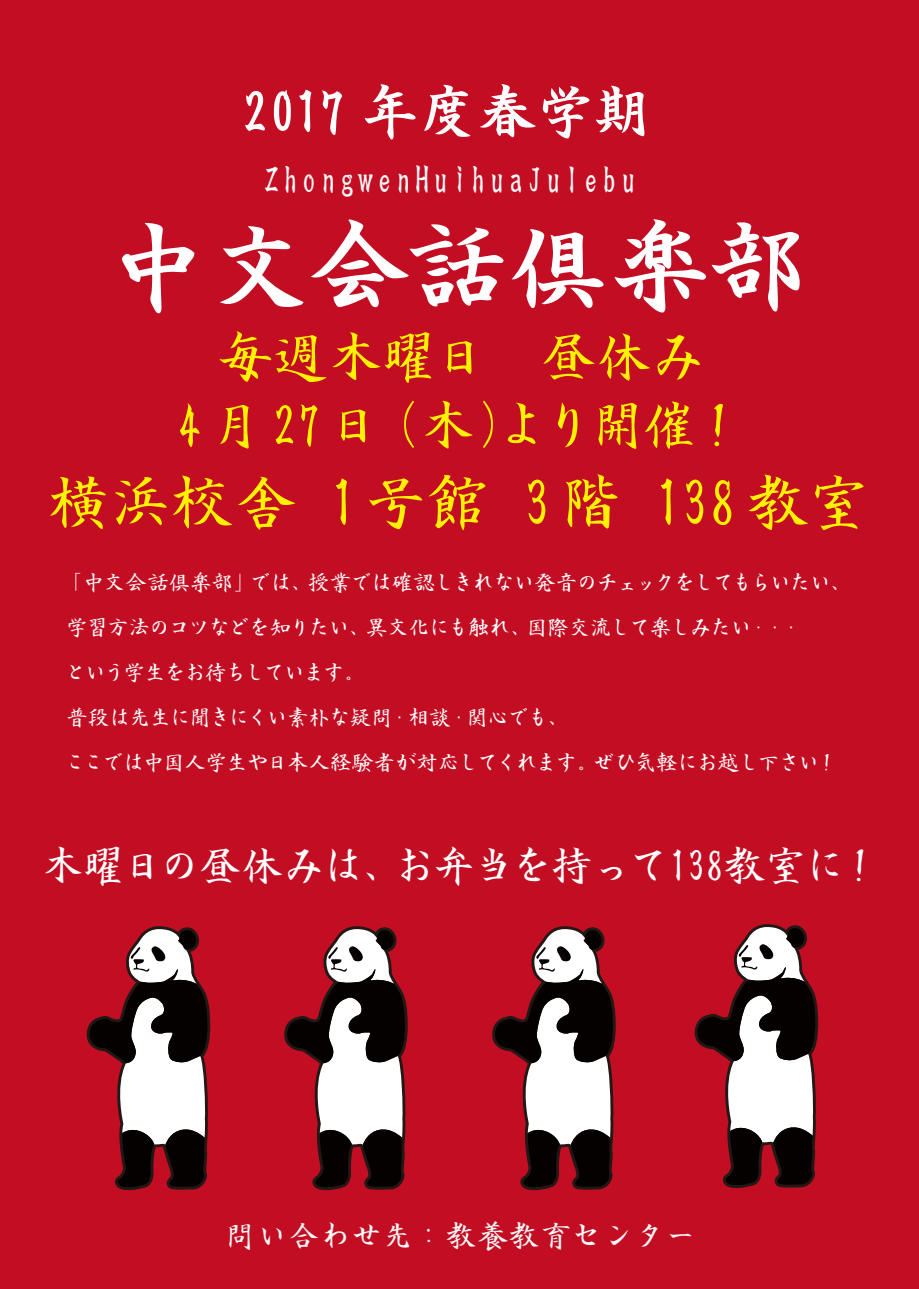
<style>
.page{position:relative;width:919px;height:1289px;background:#fff}
.page>*{position:absolute;margin:0;border:0;box-sizing:border-box;transform-origin:0 0}
.t1{font:700 100.5px "AS Kai Sho";color:#fff}
.t2{font:64.5px "Arisawa Kaisho";letter-spacing:-.04em;color:#fff100}
.t3{font:700 58.5px "AS Kai Sho";color:#fff}
.t4{font:57px/68.4px "Arisawa Kaisho";letter-spacing:-.045em;color:#fff100;text-align:center}
.t5{font:43.5px "Arisawa Kaisho";letter-spacing:-.095em;color:#fff}
.t6{font:37.5px "Arisawa Kaisho";color:#f7f8f8}
.t7{font:31.5px "Arisawa Kaisho";color:#f7f8f8}
.t8{font:22.5px/45px "Arisawa Kaisho";letter-spacing:-.1em;color:#fff}
</style>
<div class="page">
<div style="left:0;top:0;width:918px;height:1288px;background:#c30d23"></div>
<svg style="left:284px;top:926px;width:124px;height:264px"></svg>
<svg style="left:694px;top:924px;width:124px;height:264px"></svg>
<svg style="left:492px;top:926px;width:124px;height:264px"></svg>
<svg style="left:86px;top:926px;width:124px;height:264px"></svg>
<h3 class="t3" style="left:241px;top:83px;width:414px">2017 年度春学期</h3>
<h3 class="t6" style="left:262px;top:164px;width:376px">ZhongwenHuihuaJulebu</h3>
<h1 class="t1" style="left:107px;top:219px;width:705px">中文会話倶楽部</h1>
<h3 class="t4" style="left:176px;top:332px;width:574px">毎週木曜日 昼休み<br>4月27日（木）より開催！</h3>
<h2 class="t2" style="left:49px;top:475px;width:826px">横浜校舎 1号館 3階 138 教室</h2>
<p class="t8" style="left:63px;top:563px;width:790px">「中文会話倶楽部」では、授業では確認しきれない発音のチェックをしてもらいたい、学習方法のコツなどを知りたい、異文化にも触れ、国際交流して楽しみたい・・・<br>という学生をお待ちしています。<br>普段は先生に聞きにくい素朴な疑問・相談・関心でも、<br>ここでは中国人学生や日本人経験者が対応してくれます。ぜひ気軽にお越し下さい！</p>
<h3 class="t5" style="left:42px;top:847px;width:843px">木曜日の昼休みは、お弁当を持って138教室に！</h3>
<h3 class="t7" style="left:225px;top:1222px;width:474px">問い合わせ先：教養教育センター</h3>
</div>
